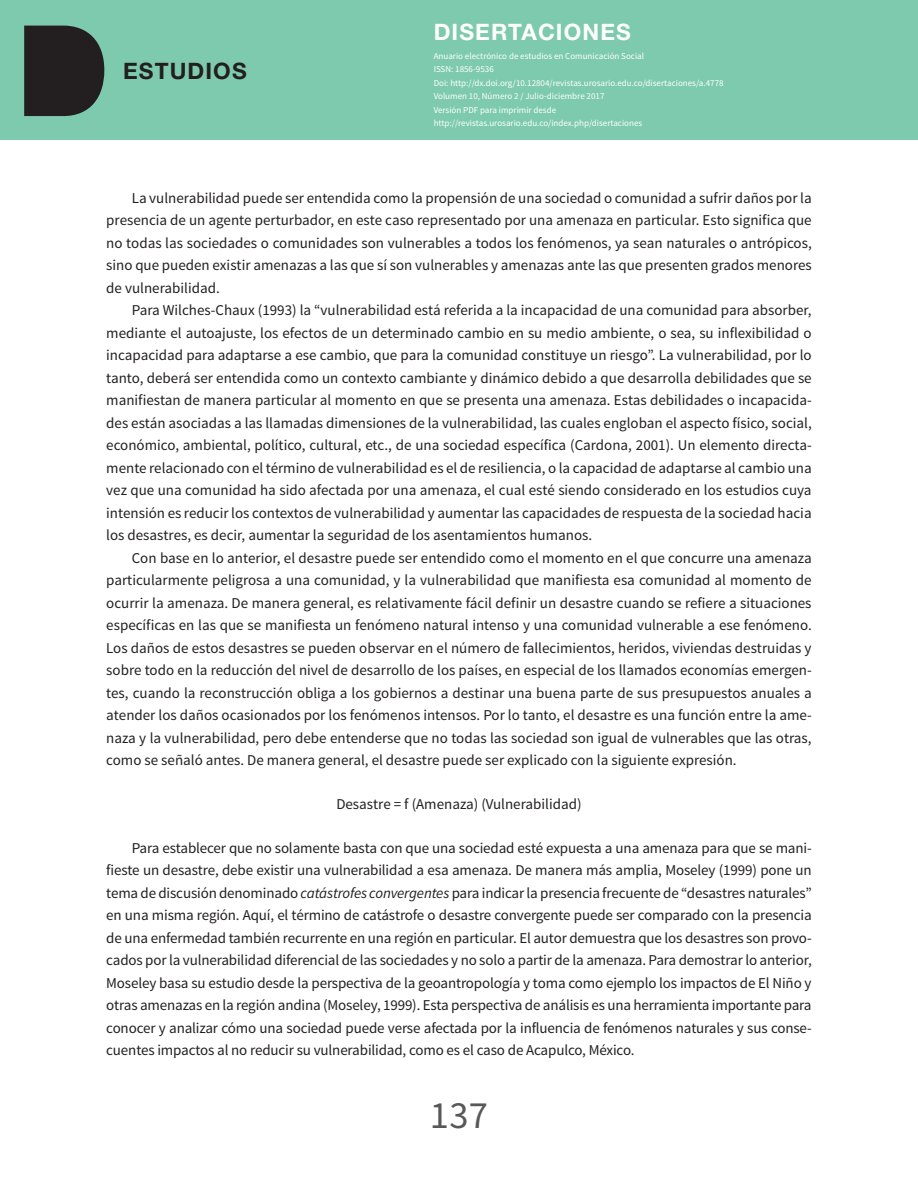
<style>
.page{position:relative;width:918px;height:1188px;background:#fff}
.page>*{position:absolute;margin:0;border:0;box-sizing:border-box;transform-origin:0 0}
.t1{font:38.4px "Source Sans Pro";color:#57585a}
.t2{font:700 22.65px "Helvetica Neue LT Std";letter-spacing:.05em;color:#fff}
.t3{font:700 22.65px "Helvetica Neue LT Std";letter-spacing:.05em;color:#231f20}
.t4{font:15px/22.5px "Source Sans Pro";color:#231f20;text-align:justify}
.t5{font:9px/13.5px "Source Sans Pro";color:#fff}
.s1{font-style:inherit}
.s2{font-style:italic}
</style>
<div class="page">
<div style="left:0;top:0;width:918px;height:139px;background:#7dcaae"></div>
<svg style="left:24px;top:26px;width:80px;height:90px"></svg>
<h2 class="t3" style="left:123px;top:57px;width:125px">ESTUDIOS</h2>
<h2 class="t2" style="left:434px;top:18px;width:182px">DISERTACIONES</h2>
<p class="t5" style="left:434px;top:49px;width:292px">Anuario electrónico de estudios en Comunicación Social<br><span class="s1">ISSN</span>: 1856-9536<br>Doi: http://dx.doi.org/10.12804/revistas.urosario.edu.co/disertaciones/a.4778<br>Volumen 10, Número 2 / Julio-diciembre 2017<br>Versión <span class="s1">PDF</span> para imprimir desde http://revistas.urosario.edu.co/index.php/disertaciones</p>
<p class="t4" style="left:106px;top:187px;width:707px;text-indent:26px">La vulnerabilidad puede ser entendida como la propensión de una sociedad o comunidad a sufrir daños por la presencia de un agente perturbador, en este caso representado por una amenaza en particular. Esto significa que no todas las sociedades o comunidades son vulnerables a todos los fenómenos, ya sean naturales o antrópicos, sino que pueden existir amenazas a las que sí son vulnerables y amenazas ante las que presenten grados menores de vulnerabilidad.</p>
<p class="t4" style="left:106px;top:299px;width:707px;text-indent:26px">Para Wilches-Chaux (1993) la “vulnerabilidad está referida a la incapacidad de una comunidad para absorber, mediante el autoajuste, los efectos de un determinado cambio en su medio ambiente, o sea, su inflexibilidad o incapacidad para adaptarse a ese cambio, que para la comunidad constituye un riesgo”. La vulnerabilidad, por lo tanto, deberá ser entendida como un contexto cambiante y dinámico debido a que desarrolla debilidades que se manifiestan de manera particular al momento en que se presenta una amenaza. Estas debilidades o incapacida&shy;des están asociadas a las llamadas dimensiones de la vulnerabilidad, las cuales engloban el aspecto físico, social, económico, ambiental, político, cultural, etc., de una sociedad específica (Cardona, 2001). U n elemento directa&shy;mente relacionado con el término de vulnerabilidad es el de resiliencia, o la capacidad de adaptarse al cambio una vez que una comunidad ha sido afectada por una amenaza, el cual esté siendo considerado en los estudios cuya intensión es reducir los contextos de vulnerabilidad y aumentar las capacidades de respuesta de la sociedad hacia los desastres, es decir, aumentar la seguridad de los asentamientos humanos.</p>
<p class="t4" style="left:106px;top:547px;width:707px;text-indent:26px">Con base en lo anterior, el desastre puede ser entendido como el momento en el que concurre una amenaza particularmente peligrosa a una comunidad, y la vulnerabilidad que manifiesta esa comunidad al momento de ocurrir la amenaza. De manera general, es relativamente fácil definir un desastre cuando se refiere a situaciones específicas en las que se manifiesta un fenómeno natural intenso y una comunidad vulnerable a ese fenómeno.<br>Los daños de estos desastres se pueden observar en el número de fallecimientos, heridos, viviendas destruidas y sobre todo en la reducción del nivel de desarrollo de los países, en especial de los llamados economías emergen&shy;tes, cuando la reconstrucción obliga a los gobiernos a destinar una buena parte de sus presupuestos anuales a atender los daños ocasionados por los fenómenos intensos. Por lo tanto, el desastre es una función entre la ame&shy;naza y la vulnerabilidad, pero debe entenderse que no todas las sociedad son igual de vulnerables que las otras, como se señaló antes. De manera general, el desastre puede ser explicado con la siguiente expresión.</p>
<p class="t4" style="left:336px;top:793px;width:247px">Desastre = f (Amenaza) (Vulnerabilidad)</p>
<p class="t4" style="left:106px;top:837px;width:707px;text-indent:26px">Para establecer que no solamente basta con que una sociedad esté expuesta a una amenaza para que se mani&shy;fieste un desastre, debe existir una vulnerabilidad a esa amenaza. De manera más amplia, Moseley (1999) pone un tema de discusión denominado <span class="s2">catástrofes convergentes</span> para indicar la presencia frecuente de “desastres naturales” en una misma región. Aquí, el término de catástrofe o desastre convergente puede ser comparado con la presencia de una enfermedad también recurrente en una región en particular. El autor demuestra que los desastres son provo&shy;cados por la vulnerabilidad diferencial de las sociedades y no solo a partir de la amenaza. Para demostrar lo anterior, Moseley basa su estudio desde la perspectiva de la geoantropología y toma como ejemplo los impactos de El N iño y otras amenazas en la región andina (Moseley, 1999). Esta perspectiva de análisis es una herramienta importante para conocer y analizar cómo una sociedad puede verse afectada por la influencia de fenómenos naturales y sus conse&shy;cuentes impactos al no reducir su vulnerabilidad, como es el caso de Acapulco, México.</p>
<h1 class="t1" style="left:430px;top:1092px;width:60px">137</h1>
</div>
